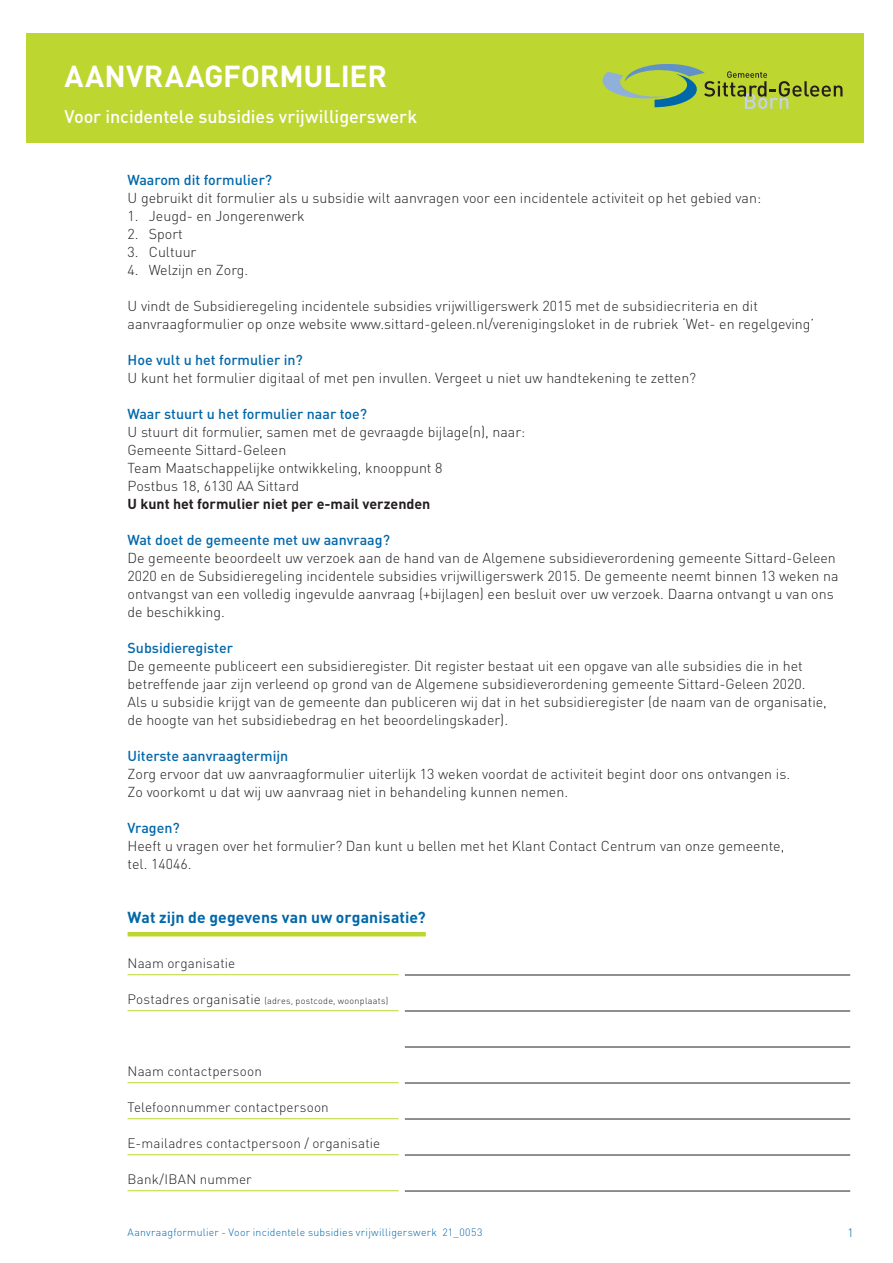
<style>
.page{position:relative;width:893px;height:1263px;background:#fff}
.page>*{position:absolute;margin:0;border:0;box-sizing:border-box;transform-origin:0 0}
.t1{font:700 30px "DINOT";letter-spacing:-.005em;color:#fff}
.t2{font:500 18px "DINOT";letter-spacing:-.005em;color:#fff}
.Vraag_kopje{font:700 15.75px "DINOT";letter-spacing:.005em;color:#0067aa}
.Brood{font:300 14.25px/18px "DINOT";color:#231f20}
.Kopje_inleiding{font:500 14.25px "DINOT";color:#0067aa}
.Brood-2{font:700 14.25px "DINOT";color:#231f20}
.Brood-3{font:500 14.25px "DINOT";color:#0067aa}
.Vraag{font:300 13.5px "DINOT";letter-spacing:.01em;color:#231f20}
.t3{font:300 12px "DINOT";color:#0067aa}
.t4{font:300 10.5px "DINOT";letter-spacing:.02em;color:#0067aa}
.Vraag-2{font:300 9px "DINOT";letter-spacing:.03em;color:#231f20}
.s1{font-size:13.5px}
</style>
<div class="page">
<div style="left:26px;top:34px;width:838px;height:109px;background:#bed630"></div>
<hr style="left:128px;top:932px;width:298px;height:4px;background:#bed630">
<hr style="left:128px;top:974px;width:722px;height:1px;background:#bed630">
<hr style="left:128px;top:1010px;width:722px;height:1px;background:#bed630">
<hr style="left:128px;top:1082px;width:722px;height:1px;background:#bed630">
<hr style="left:128px;top:1118px;width:722px;height:1px;background:#bed630">
<hr style="left:128px;top:1154px;width:722px;height:1px;background:#bed630">
<hr style="left:128px;top:1190px;width:722px;height:1px;background:#bed630">
<svg style="left:603px;top:64px;width:239px;height:45px"></svg>
<svg style="left:396px;top:974px;width:455px;height:218px"></svg>
<p class="t1" style="left:64px;top:56px;width:324px">AANVRAAGFORMULIER</p>
<p class="t2" style="left:64px;top:105px;width:354px">Voor incidentele subsidies vrijwilligerswerk</p>
<p class="Kopje_inleiding" style="left:128px;top:171px;width:146px">Waarom dit formulier?</p>
<p class="Brood" style="left:128px;top:189px;width:635px">U gebruikt dit formulier als u subsidie wilt aanvragen voor een incidentele activiteit op het gebied van:</p>
<p class="Brood" style="left:128px;top:207px;width:179px">1. Jeugd- en Jongerenwerk</p>
<p class="Brood" style="left:128px;top:225px;width:57px">2. Sport</p>
<p class="Brood" style="left:128px;top:243px;width:70px">3. Cultuur</p>
<p class="Brood" style="left:128px;top:261px;width:122px">4. Welzijn en Zorg.</p>
<p class="Brood" style="left:128px;top:297px;width:688px">U vindt de Subsidieregeling incidentele subsidies vrijwilligerswerk 2015 met de subsidiecriteria en dit aanvraagformulier op onze website www.sittard-geleen.nl/verenigingsloket in de rubriek ‘Wet- en regelgeving’</p>
<p class="Kopje_inleiding" style="left:128px;top:351px;width:177px">Hoe vult u het formulier in?</p>
<p class="Brood" style="left:128px;top:369px;width:570px">U kunt het formulier digitaal of met pen invullen. Vergeet u niet uw handtekening te zetten?</p>
<p class="Kopje_inleiding" style="left:128px;top:405px;width:241px">Waar stuurt u het formulier naar toe?</p>
<p class="Brood" style="left:128px;top:423px;width:399px">U stuurt dit formulier, samen met de gevraagde bijlage(n), naar:</p>
<p class="Brood" style="left:128px;top:441px;width:160px">Gemeente Sittard-Geleen</p>
<p class="Brood" style="left:128px;top:459px;width:316px">Team Maatschappelijke ontwikkeling, knooppunt 8</p>
<p class="Brood" style="left:128px;top:477px;width:173px">Postbus 18, 6130 AA Sittard</p>
<p class="Brood-2" style="left:128px;top:495px;width:304px">U kunt het formulier niet per e-mail verzenden</p>
<p class="Kopje_inleiding" style="left:128px;top:531px;width:264px">Wat doet de gemeente met uw aanvraag?</p>
<p class="Brood" style="left:128px;top:549px;width:713px">De gemeente beoordeelt uw verzoek aan de hand van de Algemene subsidieverordening gemeente Sittard-Geleen 2020 en de Subsidieregeling incidentele subsidies vrijwilligerswerk 2015. De gemeente neemt binnen 13 weken na ontvangst van een volledig ingevulde aanvraag (+bijlagen) een besluit over uw verzoek. Daarna ontvangt u van ons de beschikking.</p>
<p class="Brood-3" style="left:128px;top:639px;width:107px">Subsidieregister</p>
<p class="Brood" style="left:128px;top:657px;width:701px">De gemeente publiceert een subsidieregister. Dit register bestaat uit een opgave van alle subsidies die in het betreffende jaar zijn verleend op grond van de Algemene subsidieverordening gemeente Sittard-Geleen 2020.<br>Als u subsidie krijgt van de gemeente dan publiceren wij dat in het subsidieregister (de naam van de organisatie, de hoogte van het subsidiebedrag en het beoordelingskader).</p>
<p class="Brood-3" style="left:128px;top:747px;width:162px">Uiterste aanvraagtermijn</p>
<p class="Brood" style="left:128px;top:765px;width:664px">Zorg ervoor dat uw aanvraagformulier uiterlijk 13 weken voordat de activiteit begint door ons ontvangen is.</p>
<p class="Brood" style="left:128px;top:783px;width:442px">Zo voorkomt u dat wij uw aanvraag niet in behandeling kunnen nemen.</p>
<p class="Kopje_inleiding" style="left:128px;top:819px;width:54px">Vragen?</p>
<p class="Brood" style="left:128px;top:837px;width:658px">Heeft u vragen over het formulier? Dan kunt u bellen met het Klant Contact Centrum van onze gemeente, tel. 14046.</p>
<p class="Vraag_kopje" style="left:128px;top:907px;width:300px">Wat zijn de gegevens van uw organisatie?</p>
<p class="Vraag" style="left:128px;top:954px;width:109px">Naam organisatie</p>
<p class="Vraag-2" style="left:128px;top:994px;width:262px"><span class="s1">Postadres organisatie</span> (adres, postcode, woonplaats)</p>
<p class="Vraag" style="left:128px;top:1062px;width:136px">Naam contactpersoon</p>
<p class="Vraag" style="left:128px;top:1098px;width:203px">Telefoonnummer contactpersoon</p>
<p class="Vraag" style="left:128px;top:1134px;width:254px">E-mailadres contactpersoon / organisatie</p>
<p class="Vraag" style="left:128px;top:1170px;width:126px">Bank/IBAN nummer</p>
<p class="t4" style="left:128px;top:1225px;width:356px">Aanvraagformulier - Voor incidentele subsidies vrijwilligerswerk 21_0053</p>
<p class="t3" style="left:848px;top:1224px;width:8px">1</p>
</div>
